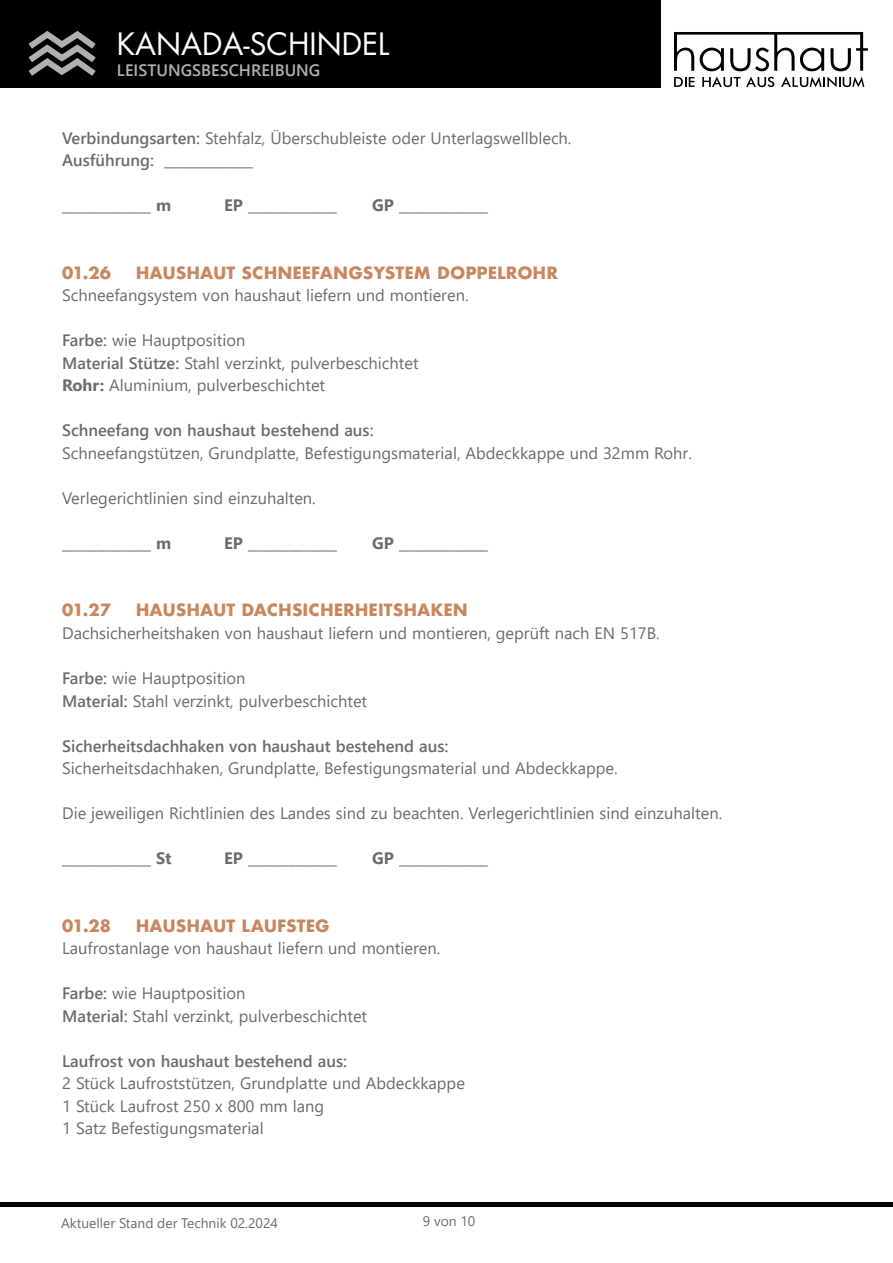
<style>
.page{position:relative;width:893px;height:1263px;background:#fff}
.page>*{position:absolute;margin:0;border:0;box-sizing:border-box;transform-origin:0 0}
.t1{font:30px "Futura";color:#fff}
.t2{font:16.5px/22.5px "Segoe UI";color:#6a6c71}
.t3{font:700 16.5px "Segoe UI";color:#6a6c71}
.t4{font:600 16.5px "Segoe UI";color:#6a6c71}
.t5{font:700 16.5px "Futura";color:#ca875d}
.t6{font:600 16.5px "Segoe UI";color:#afb0b4}
.t7{font:13.8px "Segoe UI";color:#6a6c71}
.s1{font-weight:600}
.s2{font-weight:700}
</style>
<div class="page">
<div style="left:1px;top:0;width:660px;height:87px;background:#000"></div>
<svg style="left:28px;top:31px;width:68px;height:45px"></svg>
<svg style="left:674px;top:32px;width:194px;height:39px"></svg>
<svg style="left:674px;top:77px;width:20px;height:10px"></svg>
<svg style="left:781px;top:77px;width:83px;height:10px"></svg>
<svg style="left:702px;top:77px;width:72px;height:10px"></svg>
<hr style="left:0;top:1202px;width:893px;height:4px;background:#000">
<h1 class="t1" style="left:117px;top:23px;width:274px">KANADA-SCHINDEL</h1>
<p class="t6" style="left:117px;top:55px;width:205px">LEISTUNGSBESCHREIBUNG</p>
<p class="t2" style="left:62px;top:125px;width:511px"><span class="s1">Verbindungsarten:</span> Stehfalz, Überschubleiste oder Unterlagswellblech.<br><span class="s1">Ausführung:</span> _____________</p>
<p class="t3" style="left:62px;top:190px;width:111px">_____________ m</p>
<p class="t3" style="left:224px;top:190px;width:114px">EP _____________</p>
<p class="t3" style="left:372px;top:190px;width:117px">GP _____________</p>
<p class="t5" style="left:62px;top:261px;width:50px">01.26</p>
<p class="t5" style="left:136px;top:261px;width:424px">HAUSHAUT SCHNEEFANGSYSTEM DOPPELROHR</p>
<p class="t2" style="left:62px;top:283px;width:408px">Schneefangsystem von haushaut liefern und montieren.</p>
<p class="t2" style="left:62px;top:328px;width:358px"><span class="s1">Farbe:</span> wie Hauptposition<br><span class="s1">Material Stütze:</span> Stahl verzinkt, pulverbeschichtet<br><span class="s2">Rohr:</span> Aluminium, pulverbeschichtet</p>
<p class="t4" style="left:62px;top:415px;width:313px">Schneefang von haushaut bestehend aus:</p>
<p class="t2" style="left:62px;top:440px;width:631px">Schneefangstützen, Grundplatte, Befestigungsmaterial, Abdeckkappe und 32mm Rohr.</p>
<p class="t2" style="left:62px;top:485px;width:255px">Verlegerichtlinien sind einzuhalten.</p>
<p class="t3" style="left:62px;top:527px;width:111px">_____________ m</p>
<p class="t3" style="left:224px;top:527px;width:114px">EP _____________</p>
<p class="t3" style="left:372px;top:527px;width:117px">GP _____________</p>
<p class="t5" style="left:62px;top:598px;width:50px">01.27</p>
<p class="t5" style="left:136px;top:598px;width:334px">HAUSHAUT DACHSICHERHEITSHAKEN</p>
<p class="t2" style="left:62px;top:620px;width:599px">Dachsicherheitshaken von haushaut liefern und montieren, geprüft nach EN 517B.</p>
<p class="t2" style="left:62px;top:665px;width:307px"><span class="s1">Farbe:</span> wie Hauptposition<br><span class="s1">Material:</span> Stahl verzinkt, pulverbeschichtet</p>
<p class="t4" style="left:62px;top:730px;width:388px">Sicherheitsdachhaken von haushaut bestehend aus:</p>
<p class="t2" style="left:62px;top:755px;width:557px">Sicherheitsdachhaken, Grundplatte, Befestigungsmaterial und Abdeckkappe.</p>
<p class="t2" style="left:62px;top:800px;width:662px">Die jeweiligen Richtlinien des Landes sind zu beachten. Verlegerichtlinien sind einzuhalten.</p>
<p class="t3" style="left:62px;top:842px;width:111px">_____________ St</p>
<p class="t3" style="left:224px;top:842px;width:114px">EP _____________</p>
<p class="t3" style="left:372px;top:842px;width:117px">GP _____________</p>
<p class="t5" style="left:62px;top:913px;width:50px">01.28</p>
<p class="t5" style="left:136px;top:913px;width:195px">HAUSHAUT LAUFSTEG</p>
<p class="t2" style="left:62px;top:935px;width:380px">Laufrostanlage von haushaut liefern und montieren.</p>
<p class="t2" style="left:62px;top:980px;width:307px"><span class="s1">Farbe:</span> wie Hauptposition<br><span class="s1">Material:</span> Stahl verzinkt, pulverbeschichtet</p>
<p class="t4" style="left:62px;top:1045px;width:287px">Laufrost von haushaut bestehend aus:</p>
<p class="t2" style="left:62px;top:1070px;width:404px">2 Stück Laufroststützen, Grundplatte und Abdeckkappe<br>1 Stück Laufrost 250 x 800 mm lang<br>1 Satz Befestigungsmaterial</p>
<p class="t7" style="left:61px;top:1210px;width:218px">Aktueller Stand der Technik 02.2024</p>
<p class="t7" style="left:423px;top:1208px;width:54px">9 von 10</p>
</div>
